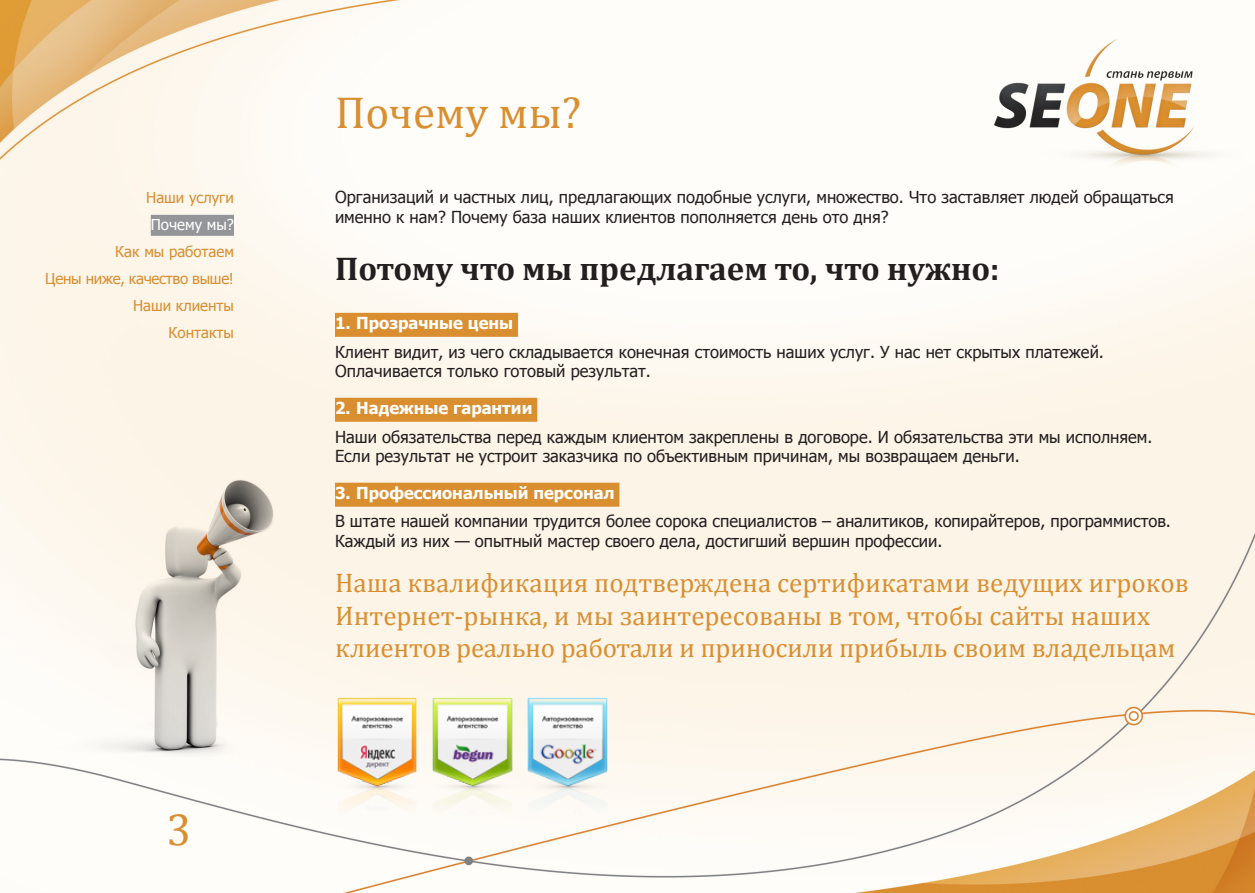
<style>
.page{position:relative;width:1255px;height:893px;background:#fff}
.page>*{position:absolute;margin:0;border:0;box-sizing:border-box;transform-origin:0 0}
.Headline{font:45px "Cambria";color:#d98e30}
.Headline_L{font:700 33px "Cambria";color:#231f20}
.Headliane_s{font:27px/32.4px "Cambria";color:#d98e30}
.Text{font:16.5px/19.8px "Tahoma";color:#231f20}
.Text_head{font:700 16.5px "Tahoma";color:#fff}
.Text-2{font:15px "Tahoma";color:#d98e30}
.Text-3{font:15px "Tahoma";letter-spacing:-.02em;color:#d98e30}
.Menu2{font:15px "Tahoma";color:#d98e30}
.Menu_Head{font:15px "Tahoma";color:#fff}
</style>
<div class="page">
<img style="left:0;top:0;width:1254px;height:893px">
<div style="left:335px;top:313px;width:183px;height:24px;background:#d98e30"></div>
<div style="left:335px;top:398px;width:202px;height:24px;background:#d98e30"></div>
<div style="left:335px;top:483px;width:284px;height:24px;background:#d98e30"></div>
<img style="left:335px;top:684px;width:292px;height:143px">
<div style="left:151px;top:215px;width:83px;height:21px;background:#939598"></div>
<p class="Menu2" style="left:146px;top:187px;width:89px">Наши услуги</p>
<p class="Menu_Head" style="left:151px;top:214px;width:85px">Почему мы?</p>
<p class="Text-2" style="left:115px;top:241px;width:120px">Как мы работаем</p>
<p class="Text-3" style="left:45px;top:268px;width:190px">Цены ниже, качество выше!</p>
<p class="Text-2" style="left:133px;top:295px;width:102px">Наши клиенты</p>
<p class="Text-2" style="left:168px;top:322px;width:67px">Контакты</p>
<p class="Headline" style="left:166px;top:803px;width:26px">3</p>
<p class="Headline" style="left:335px;top:86px;width:247px">Почему мы?</p>
<p class="Text" style="left:335px;top:187px;width:840px">Организаций и частных лиц, предлагающих подобные услуги, множество. Что заставляет людей обращаться именно к нам? Почему база наших клиентов пополняется день ото дня?</p>
<p class="Headline_L" style="left:335px;top:248px;width:666px">Потому что мы предлагаем то, что нужно:</p>
<p class="Text_head" style="left:335px;top:312px;width:180px">1. Прозрачные цены</p>
<p class="Text" style="left:335px;top:341px;width:770px">Клиент видит, из чего складывается конечная стоимость наших услуг. У нас нет скрытых платежей.</p>
<p class="Text" style="left:335px;top:361px;width:317px">Оплачивается только готовый результат.</p>
<p class="Text_head" style="left:335px;top:397px;width:199px">2. Надежные гарантии</p>
<p class="Text" style="left:335px;top:426px;width:819px">Наши обязательства перед каждым клиентом закреплены в договоре. И обязательства эти мы исполняем.<br>Если результат не устроит заказчика по объективным причинам, мы возвращаем деньги.</p>
<p class="Text_head" style="left:335px;top:482px;width:281px">3. Профессиональный персонал</p>
<p class="Text" style="left:335px;top:511px;width:837px">В штате нашей компании трудится более сорока специалистов – аналитиков, копирайтеров, программистов.<br>Каждый из них — опытный мастер своего дела, достигший вершин профессии.</p>
<p class="Headliane_s" style="left:335px;top:567px;width:855px">Наша квалификация подтверждена сертификатами ведущих игроков<br>Интернет-рынка, и мы заинтересованы в том, чтобы сайты наших клиентов реально работали и приносили прибыль своим владельцам</p>
</div>
